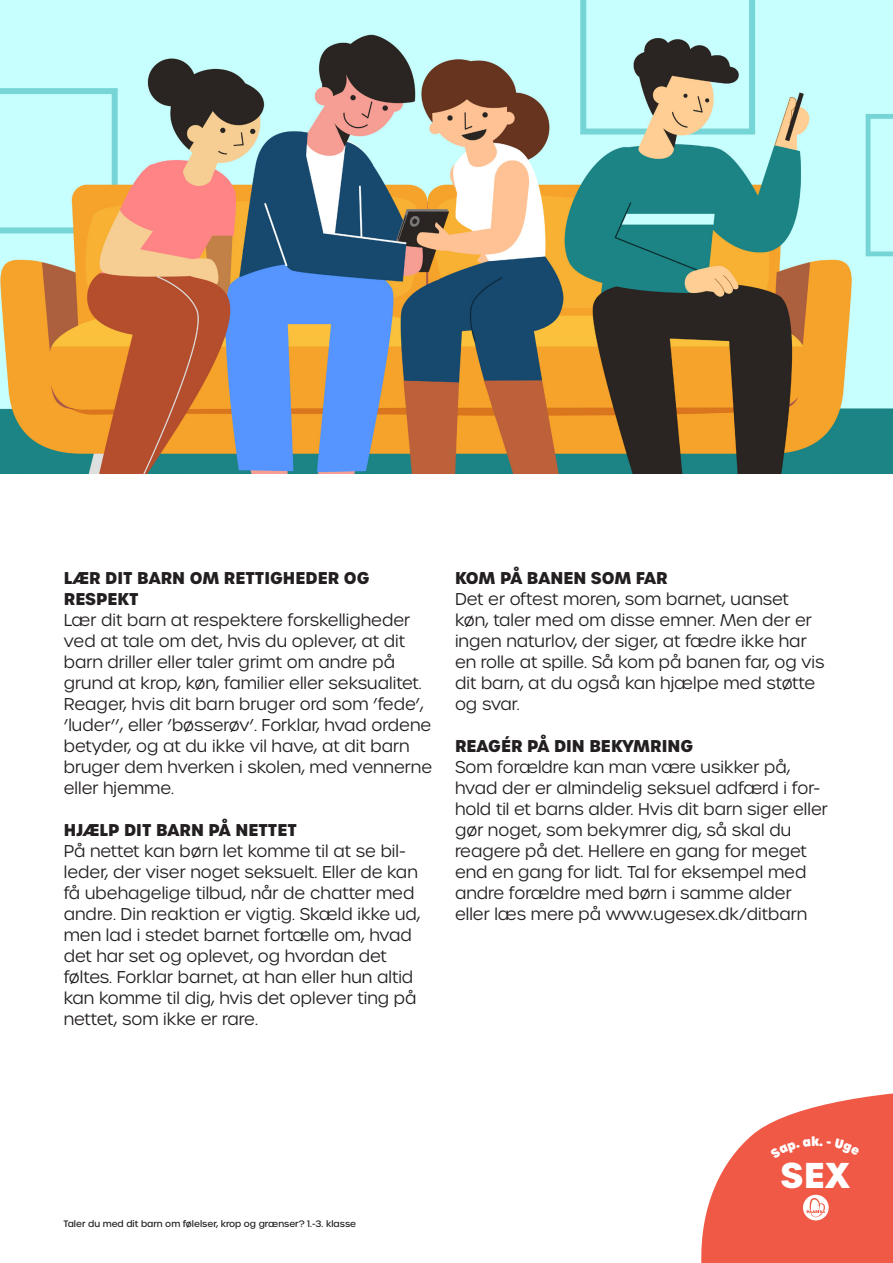
<style>
.page{position:relative;width:893px;height:1263px;background:#fff}
.page>*{position:absolute;margin:0;border:0;box-sizing:border-box;transform-origin:0 0}
.t1{font:700 34.65px "Urbane";color:#fff}
.t2{font:300 16.5px/21px "Urbane";color:#231f20}
.t3{font:700 16.5px "Urbane";color:#231f20}
.t4{font:500 9px "Urbane";color:#231f20}
</style>
<div class="page">
<img style="left:0;top:0;width:893px;height:473px">
<svg style="left:701px;top:1093px;width:192px;height:170px"></svg>
<p class="t3" style="left:64px;top:566px;width:307px">LÆR DIT BARN OM RETTIGHEDER OG</p>
<p class="t3" style="left:64px;top:587px;width:76px">RESPEKT</p>
<p class="t2" style="left:64px;top:609px;width:370px">Lær dit barn at respektere forskelligheder ved at tale om det, hvis du oplever, at dit barn driller eller taler grimt om andre på grund at krop, køn, familier eller seksualitet.<br>Reager, hvis dit barn bruger ord som ’fede’, ’luder’’, eller ’bøsserøv’. Forklar, hvad ordene betyder, og at du ikke vil have, at dit barn bruger dem hverken i skolen, med vennerne eller hjemme.</p>
<p class="t3" style="left:64px;top:818px;width:235px">HJÆLP DIT BARN PÅ NETTET</p>
<p class="t2" style="left:64px;top:840px;width:343px">På nettet kan børn let komme til at se bil-</p>
<p class="t2" style="left:64px;top:861px;width:358px">leder, der viser noget seksuelt. Eller de kan få ubehagelige tilbud, når de chatter med andre. Din reaktion er vigtig. Skæld ikke ud, men lad i stedet barnet fortælle om, hvad det har set og oplevet, og hvordan det føltes. Forklar barnet, at han eller hun altid kan komme til dig, hvis det oplever ting på nettet, som ikke er rare.</p>
<p class="t3" style="left:455px;top:566px;width:214px">KOM PÅ BANEN SOM FAR</p>
<p class="t2" style="left:455px;top:588px;width:335px">Det er oftest moren, som barnet, uanset</p>
<p class="t2" style="left:455px;top:609px;width:371px">køn, taler med om disse emner. Men der er ingen naturlov, der siger, at fædre ikke har en rolle at spille. Så kom på banen far, og vis dit barn, at du også kan hjælpe med støtte og svar.</p>
<p class="t3" style="left:455px;top:734px;width:240px">REAGÉR PÅ DIN BEKYMRING</p>
<p class="t2" style="left:455px;top:756px;width:374px">Som forældre kan man være usikker på, hvad der er almindelig seksuel adfærd i for&shy;hold til et barns alder. Hvis dit barn siger eller gør noget, som bekymrer dig, så skal du reagere på det. Hellere en gang for meget end en gang for lidt. Tal for eksempel med andre forældre med børn i samme alder eller læs mere på www.ugesex.dk/ditbarn</p>
<p class="t4" style="left:64px;top:1218px;width:294px">Taler du med dit barn om følelser, krop og grænser? 1.-3. klasse</p>
<h1 class="t1" style="left:780px;top:1151px;width:71px">SEX</h1>
</div>
